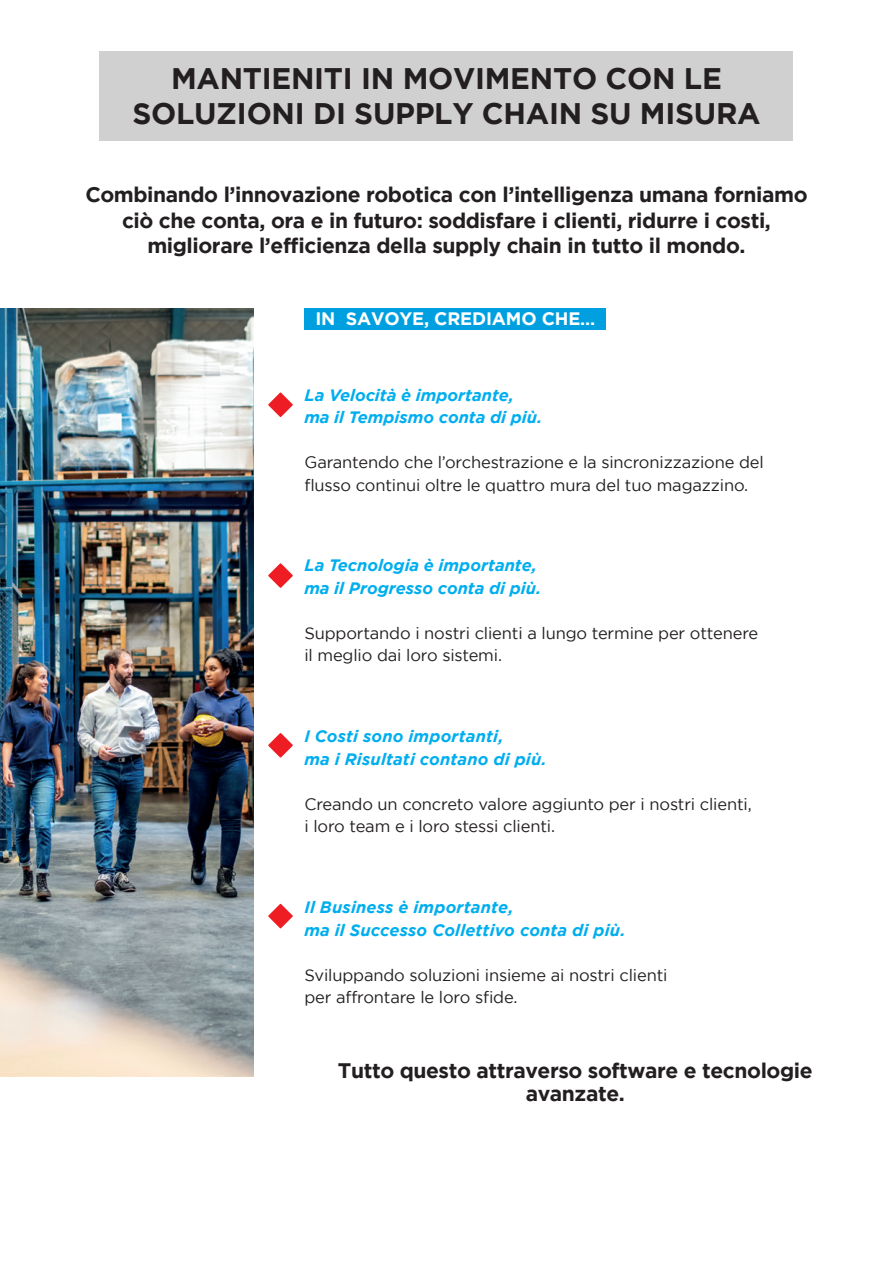
<style>
.page{position:relative;width:893px;height:1263px;background:#fff}
.page>*{position:absolute;margin:0;border:0;box-sizing:border-box;transform-origin:0 0}
.t1{font:700 29.7px/34.5px "Gotham";letter-spacing:-.01em;color:#231f20;text-align:center}
.t2{font:700 21px/25.2px "Gotham";letter-spacing:-.02em;color:#231f20;text-align:center}
.t3{font:700 18px "Gotham";letter-spacing:-.01em;color:#fff}
.t4{font:16.5px/22.5px "Gotham";letter-spacing:-.01em;color:#231f20}
.t5{font:italic 700 16.5px/22.5px "Gotham";letter-spacing:.005em;color:#00aeef}
</style>
<div class="page">
<img style="left:0;top:309px;width:253px;height:767px">
<svg style="left:268px;top:733px;width:25px;height:25px"></svg>
<svg style="left:268px;top:392px;width:25px;height:25px"></svg>
<svg style="left:268px;top:903px;width:25px;height:26px"></svg>
<svg style="left:268px;top:563px;width:25px;height:25px"></svg>
<div style="left:100px;top:51px;width:693px;height:90px;background:#d0d0d0"></div>
<div style="left:304px;top:308px;width:302px;height:22px;background:#00a0e0"></div>
<p class="t1" style="left:132px;top:61px;width:630px">MANTIENITI IN MOVIMENTO CON LE<br>SOLUZIONI DI SUPPLY CHAIN SU MISURA</p>
<p class="t2" style="left:85px;top:182px;width:724px">Combinando l’innovazione robotica con l’intelligenza umana forniamo ciò che conta, ora e in futuro: soddisfare i clienti, ridurre i costi, migliorare l’efficienza della supply chain in tutto il mondo.</p>
<p class="t3" style="left:315px;top:309px;width:281px">IN SAVOYE, CREDIAMO CHE…</p>
<p class="t5" style="left:304px;top:383px;width:240px">La Velocità è importante, ma il Tempismo conta di più.</p>
<p class="t4" style="left:304px;top:451px;width:461px">Garantendo che l’orchestrazione e la sincronizzazione del flusso continui oltre le quattro mura del tuo magazzino.</p>
<p class="t5" style="left:304px;top:554px;width:234px">La Tecnologia è importante,</p>
<p class="t5" style="left:304px;top:577px;width:239px">ma il Progresso conta di più.</p>
<p class="t4" style="left:304px;top:622px;width:455px">Supportando i nostri clienti a lungo termine per ottenere</p>
<p class="t4" style="left:304px;top:644px;width:199px">il meglio dai loro sistemi.</p>
<p class="t5" style="left:304px;top:725px;width:201px">I Costi sono importanti,</p>
<p class="t5" style="left:304px;top:747px;width:244px">ma i Risultati contano di più.</p>
<p class="t4" style="left:304px;top:792px;width:449px">Creando un concreto valore aggiunto per i nostri clienti,</p>
<p class="t4" style="left:304px;top:815px;width:252px">i loro team e i loro stessi clienti.</p>
<p class="t5" style="left:304px;top:896px;width:211px">Il Business è importante,</p>
<p class="t5" style="left:304px;top:918px;width:323px">ma il Successo Collettivo conta di più.</p>
<p class="t4" style="left:304px;top:963px;width:365px">Sviluppando soluzioni insieme ai nostri clienti</p>
<p class="t4" style="left:304px;top:986px;width:215px">per affrontare le loro sfide.</p>
<p class="t2" style="left:338px;top:1059px;width:476px;line-height:22.5px">Tutto questo attraverso software e tecnologie avanzate.</p>
</div>
